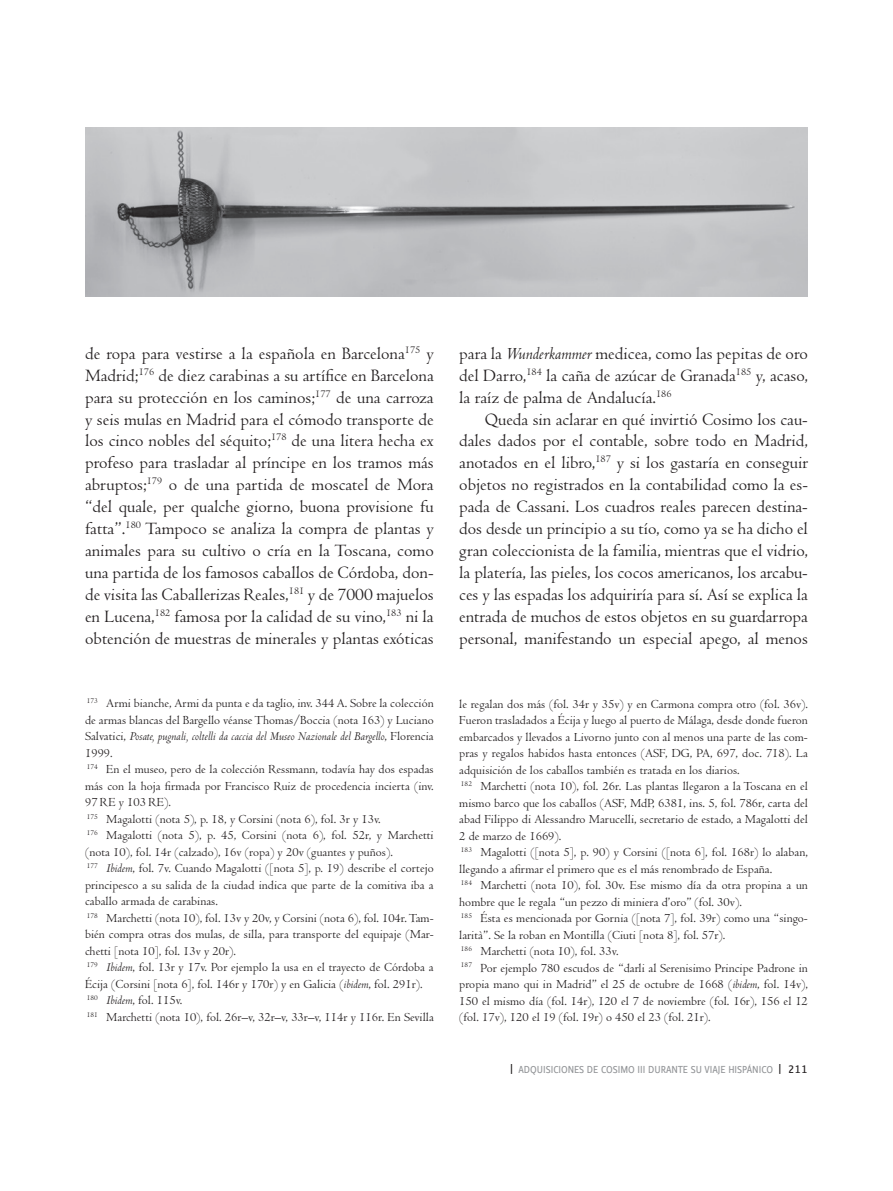
<style>
.page{position:relative;width:893px;height:1191px;background:#fff}
.page>*{position:absolute;margin:0;border:0;box-sizing:border-box;transform-origin:0 0}
.t1{font:18px/21.9px "Centaur MT Std";color:#231f20;text-align:justify}
.t2{font:12.75px/16.5px "Centaur MT Std";letter-spacing:.005em;color:#231f20}
.t3{font:10.5px "Zine Sans Display Offc";color:#939598}
.s1{font-style:italic}
.s2{font-size:12px;color:#231f20}
</style>
<div class="page">
<img style="left:85px;top:128px;width:723px;height:168px">
<p class="t1" style="left:85px;top:343px;width:350px">de ropa para vestirse a la española en Barcelona<sup>175</sup> y Madrid;<sup>176</sup> de diez carabinas a su artífice en Barcelona para su protección en los caminos;<sup>177</sup> de una carroza y seis mulas en Madrid para el cómodo transporte de los cinco nobles del séquito;<sup>178</sup> de una litera hecha ex profeso para trasladar al príncipe en los tramos más abruptos;<sup>179</sup> o de una partida de moscatel de Mora “del quale, per qualche giorno, buona provisione fu fatta”.<sup>180</sup> Tampoco se analiza la compra de plantas y animales para su cultivo o cría en la Toscana, como una partida de los famosos caballos de Córdoba, don&shy;de visita las Caballerizas Reales,<sup>181</sup> y de 7000 majuelos en Lucena,<sup>182</sup> famosa por la calidad de su vino,<sup>183</sup> ni la obtención de muestras de minerales y plantas exóticas</p>
<h1 class="t1" style="left:459px;top:343px;width:350px">para la <span class="s1">Wunderkammer</span> medicea, como las pepitas de oro del Darro,<sup>184</sup> la caña de azúcar de Granada<sup>185</sup> y, acaso, la raíz de palma de Andalucía.<sup>186</sup></h1>
<p class="t1" style="left:459px;top:408px;width:350px;text-indent:26px">Queda sin aclarar en qué invirtió Cosimo los cau&shy;dales dados por el contable, sobre todo en Madrid, anotados en el libro,<sup>187</sup> y si los gastaría en conseguir objetos no registrados en la contabilidad como la es&shy;pada de Cassani. Los cuadros reales parecen destina&shy;dos desde un principio a su tío, como ya se ha dicho el gran coleccionista de la familia, mientras que el vidrio, la platería, las pieles, los cocos americanos, los arcabu&shy;ces y las espadas los adquiriría para sí. Así se explica la entrada de muchos de estos objetos en su guardarropa personal, manifestando un especial apego, al menos</p>
<p class="t2" style="left:85px;top:695px;width:350px"><sup>173</sup> Armi bianche, Armi da punta e da taglio, inv. 344 A. Sobre la colección de armas blancas del Bargello véanse Thomas/Boccia (nota 163) y Luciano Salvatici, <span class="s1">Posate, pugnali, coltelli da caccia del Museo Nazionale del Bargello</span>, Florencia 1999.<br><sup>174</sup> En el museo, pero de la colección Ressmann, todavía hay dos espadas más con la hoja firmada por Francisco Ruiz de procedencia incierta (inv.<br>97 RE y 103 RE).<br><sup>175</sup> Magalotti (nota 5), p. 18, y Corsini (nota 6), fol. 3r y 13v.<br><sup>176</sup> Magalotti (nota 5), p. 45, Corsini (nota 6), fol. 52r, y Marchetti (nota 10), fol. 14r (calzado), 16v (ropa) y 20v (guantes y puños).<br><sup>177</sup> <span class="s1">Ibidem</span>, fol. 7v. Cuando Magalotti ([nota 5], p. 19) describe el cortejo principesco a su salida de la ciudad indica que parte de la comitiva iba a caballo armada de carabinas.<br><sup>178</sup> Marchetti (nota 10), fol. 13v y 20v, y Corsini (nota 6), fol. 104r. Tam&shy;bién compra otras dos mulas, de silla, para transporte del equipaje (Mar&shy;chetti [nota 10], fol. 13v y 20r).<br><sup>179</sup> <span class="s1">Ibidem</span>, fol. 13r y 17v. Por ejemplo la usa en el trayecto de Córdoba a Écija (Corsini [nota 6], fol. 146r y 170r) y en Galicia (<span class="s1">ibidem</span>, fol. 291r).<br><sup>180</sup> <span class="s1">Ibidem</span>, fol. 115v.<br><sup>181</sup> Marchetti (nota 10), fol. 26r–v, 32r–v, 33r–v, 114r y 116r. En Sevilla</p>
<p class="t2" style="left:459px;top:695px;width:350px">le regalan dos más (fol. 34r y 35v) y en Carmona compra otro (fol. 36v).<br>Fueron trasladados a Écija y luego al puerto de Málaga, desde donde fueron embarcados y llevados a Livorno junto con al menos una parte de las com&shy;pras y regalos habidos hasta entonces (ASF, DG, PA, 697, doc. 718). La adquisición de los caballos también es tratada en los diarios.<br><sup>182</sup> Marchetti (nota 10), fol. 26r. Las plantas llegaron a la Toscana en el mismo barco que los caballos (ASF, MdP, 6381, ins. 5, fol. 786r, carta del abad Filippo di Alessandro Marucelli, secretario de estado, a Magalotti del 2 de marzo de 1669).<br><sup>183</sup> Magalotti ([nota 5], p. 90) y Corsini ([nota 6], fol. 168r) lo alaban, llegando a afirmar el primero que es el más renombrado de España.<br><sup>184</sup> Marchetti (nota 10), fol. 30v. Ese mismo día da otra propina a un hombre que le regala “un pezzo di miniera d’oro” (fol. 30v).<br><sup>185</sup> Ésta es mencionada por Gornia ([nota 7], fol. 39r) como una “singo&shy;larità”. Se la roban en Montilla (Ciuti [nota 8], fol. 57r).<br><sup>186</sup> Marchetti (nota 10), fol. 33v.<br><sup>187</sup> Por ejemplo 780 escudos de “darli al Serenisimo Principe Padrone in propia mano qui in Madrid” el 25 de octubre de 1668 (<span class="s1">ibidem</span>, fol. 14v), 150 el mismo día (fol. 14r), 120 el 7 de noviembre (fol. 16r), 156 el 12 (fol. 17v), 120 el 19 (fol. 19r) o 450 el 23 (fol. 21r).</p>
<p class="t3" style="left:510px;top:1064px;width:299px"><span class="s2">|</span> ADQUISICIONES DE COSIMO III DU RANTE SU VIAJE HISPÁN ICO <span class="s2">| 211</span></p>
</div>
